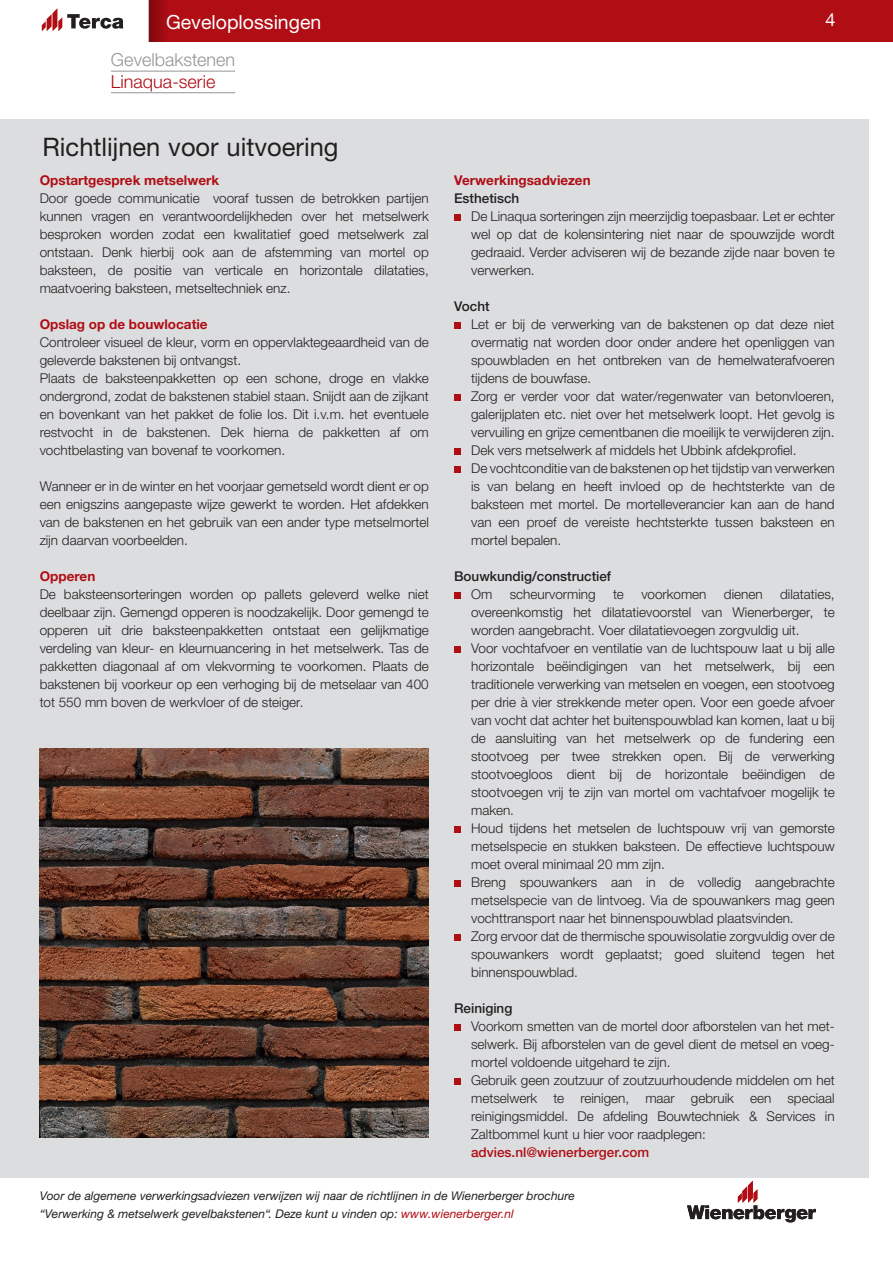
<style>
.page{position:relative;width:893px;height:1263px;background:#fff}
.page>*{position:absolute;margin:0;border:0;box-sizing:border-box;transform-origin:0 0}
.Headline_medium{font:25.5px "Helvetica Neue LTW1 G";color:#231f20}
.t1{font:19.5px "Helvetica Neue LT Std";color:#fff}
.category_level{font:300 18px "Helvetica Neue LTW1 G";color:#939598}
.category_level-2{font:300 18px "Helvetica Neue LTW1 G";color:#b00d15}
.t2{font:18px "Helvetica Neue LTW1 G";color:#fff}
.plat_inspring{font:300 13.5px/18px "Helvetica Neue LTW1 G";color:#231f20;text-align:justify}
.plat_basis{font:300 13.5px/18px "Helvetica Neue LTW1 G";color:#231f20;text-align:justify}
.plat_kopje{font:700 13.5px "Helvetica Neue LTW1 G";color:#b00d15}
.plat_inspring-2{font:500 13.5px "Helvetica Neue LTW1 G";color:#231f20}
.plat_inspring-3{font:500 13.5px "Helvetica Neue LTW1 G";color:#b00d15}
.plat_basis-2{font:500 13.5px "Helvetica Neue LTW1 G";color:#231f20}
.plat_basis-3{font:italic 12px "Helvetica Neue LTW1 G";color:#231f20}
.s1{color:#b00d15}
</style>
<div class="page">
<svg style="left:42px;top:8px;width:81px;height:23px"></svg>
<div style="left:149px;top:0;width:744px;height:42px;background:#b00d15"></div>
<svg style="left:149px;top:0;width:16px;height:42px"></svg>
<div style="left:0;top:119px;width:869px;height:1059px;background:#dcdddf"></div>
<svg style="left:687px;top:1181px;width:129px;height:41px"></svg>
<svg style="left:454px;top:215px;width:6px;height:6px"></svg>
<svg style="left:454px;top:323px;width:6px;height:6px"></svg>
<svg style="left:454px;top:395px;width:6px;height:6px"></svg>
<svg style="left:454px;top:449px;width:6px;height:6px"></svg>
<svg style="left:454px;top:467px;width:6px;height:6px"></svg>
<svg style="left:454px;top:593px;width:6px;height:6px"></svg>
<svg style="left:454px;top:647px;width:6px;height:6px"></svg>
<svg style="left:454px;top:827px;width:6px;height:6px"></svg>
<svg style="left:454px;top:881px;width:6px;height:6px"></svg>
<svg style="left:454px;top:935px;width:6px;height:6px"></svg>
<svg style="left:454px;top:1025px;width:6px;height:6px"></svg>
<svg style="left:454px;top:1079px;width:6px;height:6px"></svg>
<img style="left:40px;top:748px;width:389px;height:389px">
<hr style="left:111px;top:71px;width:124px;height:1px;background:#939598">
<hr style="left:111px;top:92px;width:124px;height:1px;background:#939598">
<h2 class="t1" style="left:166px;top:10px;width:157px">Geveloplossingen</h2>
<h3 class="t2" style="left:825px;top:9px;width:12px">4</h3>
<p class="category_level" style="left:111px;top:49px;width:126px">Gevelbakstenen</p>
<p class="category_level-2" style="left:111px;top:70px;width:106px">Linaqua-serie</p>
<p class="Headline_medium" style="left:43px;top:131px;width:297px">Richtlijnen voor uitvoering</p>
<p class="plat_kopje" style="left:40px;top:172px;width:181px">Opstartgesprek metselwerk</p>
<p class="plat_basis" style="left:40px;top:189px;width:391px">Door goede communicatie vooraf tussen de betrokken partijen kunnen vragen en verantwoordelijkheden over het metselwerk besproken worden zodat een kwalitatief goed metselwerk zal ontstaan. Denk hierbij ook aan de afstemming van mortel op baksteen, de positie van verticale en horizontale dilataties, maatvoering baksteen, metseltechniek enz.</p>
<p class="plat_kopje" style="left:40px;top:316px;width:169px">Opslag op de bouwlocatie</p>
<p class="plat_basis" style="left:40px;top:333px;width:391px">Controleer visueel de kleur, vorm en oppervlaktegeaardheid van de geleverde bakstenen bij ontvangst.</p>
<p class="plat_basis" style="left:40px;top:369px;width:391px">Plaats de baksteenpakketten op een schone, droge en vlakke ondergrond, zodat de bakstenen stabiel staan. Snijdt aan de zijkant en bovenkant van het pakket de folie los. Dit i.v.m. het eventuele restvocht in de bakstenen. Dek hierna de pakketten af om vochtbelasting van bovenaf te voorkomen.</p>
<p class="plat_basis" style="left:40px;top:477px;width:391px">Wanneer er in de winter en het voorjaar gemetseld wordt dient er op een enigszins aangepaste wijze gewerkt te worden. Het afdekken van de bakstenen en het gebruik van een ander type metselmortel zijn daarvan voorbeelden.</p>
<p class="plat_kopje" style="left:40px;top:568px;width:57px">Opperen</p>
<p class="plat_basis" style="left:40px;top:585px;width:391px">De baksteensorteringen worden op pallets geleverd welke niet deelbaar zijn. Gemengd opperen is noodzakelijk. Door gemengd te opperen uit drie baksteenpakketten ontstaat een gelijkmatige verdeling van kleur- en kleurnuancering in het metselwerk. Tas de pakketten diagonaal af om vlekvorming te voorkomen. Plaats de bakstenen bij voorkeur op een verhoging bij de metselaar van 400 tot 550 mm boven de werkvloer of de steiger.</p>
<p class="plat_kopje" style="left:454px;top:172px;width:138px">Verwerkingsadviezen</p>
<p class="plat_basis-2" style="left:454px;top:190px;width:67px">Esthetisch</p>
<p class="plat_basis" style="left:471px;top:207px;width:365px">De Linaqua sorteringen zijn meerzijdig toepasbaar. Let er echter wel op dat de kolensintering niet naar de spouwzijde wordt gedraaid. Verder adviseren wij de bezande zijde naar boven te verwerken.</p>
<p class="plat_basis-2" style="left:454px;top:298px;width:37px">Vocht</p>
<p class="plat_inspring" style="left:471px;top:315px;width:365px">Let er bij de verwerking van de bakstenen op dat deze niet overmatig nat worden door onder andere het openliggen van spouwbladen en het ontbreken van de hemelwaterafvoeren tijdens de bouwfase.</p>
<p class="plat_inspring" style="left:471px;top:387px;width:365px">Zorg er verder voor dat water/regenwater van betonvloeren, galerijplaten etc. niet over het metselwerk loopt. Het gevolg is vervuiling en grijze cementbanen die moeilijk te verwijderen zijn.</p>
<p class="plat_inspring" style="left:471px;top:441px;width:327px">Dek vers metselwerk af middels het Ubbink afdekprofiel.</p>
<p class="plat_inspring" style="left:471px;top:459px;width:365px">De vochtconditie van de bakstenen op het tijdstip van verwerken is van belang en heeft invloed op de hechtsterkte van de baksteen met mortel. De mortelleverancier kan aan de hand van een proef de vereiste hechtsterkte tussen baksteen en mortel bepalen.</p>
<p class="plat_inspring-2" style="left:454px;top:568px;width:159px">Bouwkundig/constructief</p>
<p class="plat_inspring" style="left:471px;top:585px;width:23px">Om</p>
<p class="plat_inspring" style="left:510px;top:585px;width:87px">scheurvorming</p>
<p class="plat_inspring" style="left:613px;top:585px;width:12px">te</p>
<p class="plat_inspring" style="left:641px;top:585px;width:67px">voorkomen</p>
<p class="plat_inspring" style="left:724px;top:585px;width:40px">dienen</p>
<p class="plat_inspring" style="left:471px;top:585px;width:365px;text-indent:309px">dilataties, overeenkomstig het dilatatievoorstel van Wienerberger, te worden aangebracht. Voer dilatatievoegen zorgvuldig uit.</p>
<p class="plat_inspring" style="left:471px;top:639px;width:365px">Voor vochtafvoer en ventilatie van de luchtspouw laat u bij alle horizontale beëindigingen van het metselwerk, bij een traditionele verwerking van metselen en voegen, een stootvoeg per drie à vier strekkende meter open. Voor een goede afvoer van vocht dat achter het buitenspouwblad kan komen, laat u bij de aansluiting van het metselwerk op de fundering een stootvoeg per twee strekken open. Bij de verwerking stootvoegloos dient bij de horizontale beëindigen de stootvoegen vrij te zijn van mortel om vachtafvoer mogelijk te maken.</p>
<p class="plat_inspring" style="left:471px;top:819px;width:365px">Houd tijdens het metselen de luchtspouw vrij van gemorste metselspecie en stukken baksteen. De effectieve luchtspouw moet overal minimaal 20 mm zijn.</p>
<p class="plat_inspring" style="left:471px;top:873px;width:365px">Breng spouwankers aan in de volledig aangebrachte metselspecie van de lintvoeg. Via de spouwankers mag geen vochttransport naar het binnenspouwblad plaatsvinden.</p>
<p class="plat_inspring" style="left:471px;top:927px;width:365px">Zorg ervoor dat de thermische spouwisolatie zorgvuldig over de spouwankers wordt geplaatst; goed sluitend tegen het binnenspouwblad.</p>
<p class="plat_inspring-2" style="left:454px;top:1000px;width:60px">Reiniging</p>
<p class="plat_inspring" style="left:471px;top:1017px;width:365px">Voorkom smetten van de mortel door afborstelen van het met&shy;selwerk. Bij afborstelen van de gevel dient de metsel en voeg&shy;mortel voldoende uitgehard te zijn.</p>
<p class="plat_inspring" style="left:471px;top:1071px;width:365px">Gebruik geen zoutzuur of zoutzuurhoudende middelen om het metselwerk te reinigen, maar gebruik een speciaal reinigingsmiddel. De afdeling Bouwtechniek &amp; Services in Zaltbommel kunt u hier voor raadplegen:</p>
<p class="plat_inspring-3" style="left:471px;top:1144px;width:180px">advies.nl@wienerberger.com</p>
<p class="plat_basis-3" style="left:40px;top:1188px;width:537px">Voor de algemene verwerkingsadviezen verwijzen wij naar de richtlijnen in de Wienerberger brochure</p>
<p class="plat_basis-3" style="left:40px;top:1206px;width:476px">“Verwerking &amp; metselwerk gevelbakstenen“. Deze kunt u vinden op: <span class="s1">www.wienerberger.nl</span></p>
</div>
